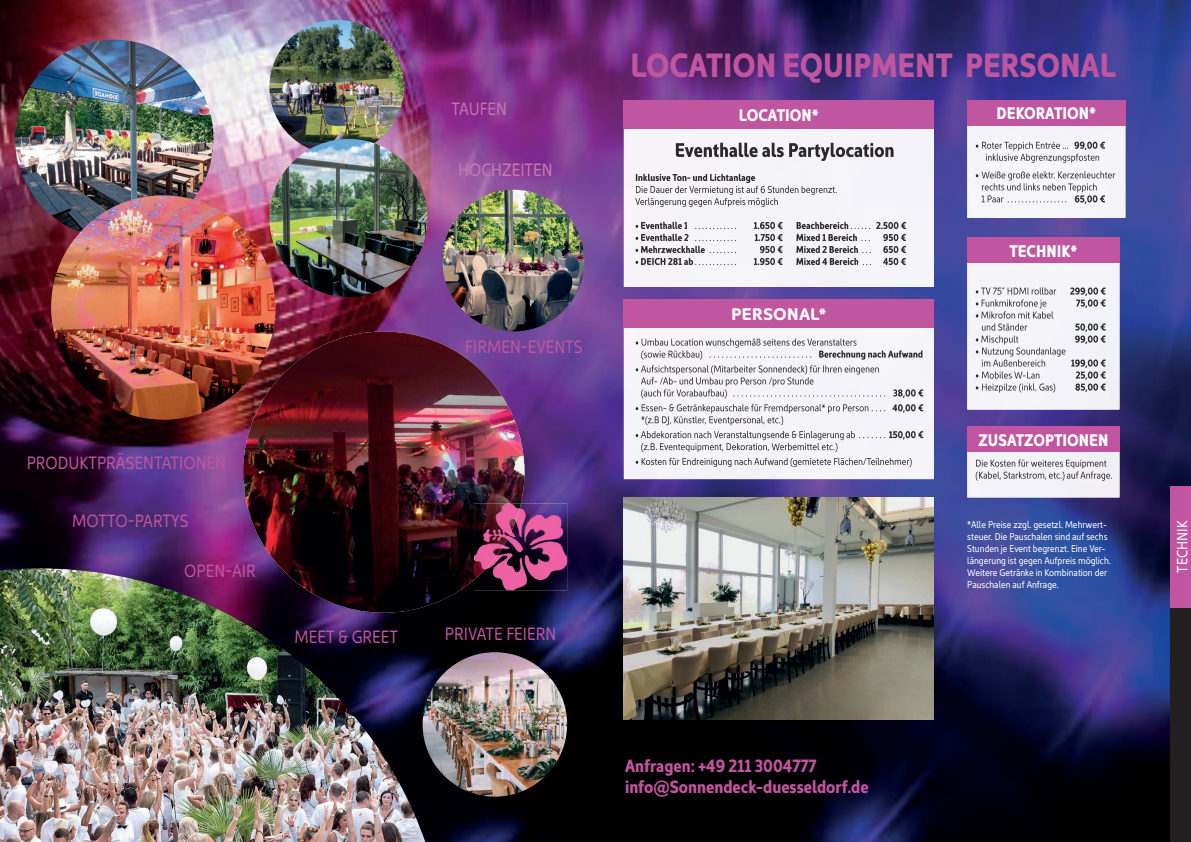
<style>
.page{position:relative;width:1191px;height:842px;background:#fff}
.page>*{position:absolute;margin:0;border:0;box-sizing:border-box;transform-origin:0 0}
.t1{font:34px "Kyrial Sans Pro Bold Cond";color:#c055a0}
.t2{font:18px "Kyrial Sans Pro Regular Cond";color:#c055a0}
.t3{font:18px/21.6px "Kyrial Sans Pro Bold Cond";color:#c055a0}
.t4{font:18px "Kyrial Sans Pro Regular Cond";color:#cb78b1}
.t5{font:18px "Kyrial Sans Pro Regular Cond";color:#c872ae}
.t6{font:17px "Kyrial Sans Pro Bold Cond";color:#fff}
.t7{font:700 17px "Kyrial Sans Pro";color:#fff}
.t8{font:15px "Kyrial Sans Pro Regular Cond";color:#fff}
.t9{font:10px/12px "Kyrial Sans Pro Regular Cond";color:#fff}
</style>
<div class="page">
<img style="left:0;top:0;width:1191px;height:842px">
<img style="left:243px;top:472px;width:210px;height:141px">
<img style="left:0;top:568px;width:425px;height:274px">
<div style="left:624px;top:129px;width:310px;height:158px;background:#f5f4f9"></div>
<img style="left:676px;top:143px;width:217px;height:18px">
<img style="left:636px;top:174px;width:119px;height:9px">
<img style="left:636px;top:186px;width:200px;height:9px">
<img style="left:635px;top:198px;width:143px;height:9px">
<img style="left:635px;top:222px;width:53px;height:7px">
<img style="left:688px;top:228px;width:50px;height:1px">
<img style="left:754px;top:222px;width:94px;height:7px">
<svg style="left:851px;top:228px;width:21px;height:1px"></svg>
<img style="left:876px;top:222px;width:30px;height:7px">
<img style="left:635px;top:234px;width:53px;height:7px">
<img style="left:689px;top:240px;width:49px;height:1px">
<img style="left:755px;top:234px;width:102px;height:7px">
<svg style="left:857px;top:240px;width:22px;height:1px"></svg>
<img style="left:883px;top:234px;width:23px;height:7px">
<img style="left:635px;top:246px;width:72px;height:7px">
<svg style="left:709px;top:252px;width:29px;height:1px"></svg>
<img style="left:760px;top:246px;width:98px;height:7px">
<svg style="left:858px;top:252px;width:21px;height:1px"></svg>
<img style="left:883px;top:246px;width:23px;height:7px">
<img style="left:635px;top:258px;width:58px;height:7px">
<img style="left:693px;top:264px;width:45px;height:1px">
<img style="left:754px;top:258px;width:104px;height:7px">
<svg style="left:858px;top:264px;width:21px;height:1px"></svg>
<img style="left:883px;top:258px;width:22px;height:7px">
<div style="left:624px;top:100px;width:310px;height:29px;background:#c055a0"></div>
<div style="left:624px;top:327px;width:310px;height:152px;background:#f5f4f9"></div>
<svg style="left:635px;top:341px;width:4px;height:5px"></svg>
<img style="left:641px;top:338px;width:216px;height:10px">
<img style="left:641px;top:350px;width:173px;height:10px">
<img style="left:819px;top:350px;width:103px;height:10px">
<svg style="left:635px;top:368px;width:4px;height:4px"></svg>
<img style="left:641px;top:365px;width:238px;height:9px">
<img style="left:641px;top:377px;width:173px;height:9px">
<img style="left:641px;top:389px;width:247px;height:9px">
<img style="left:893px;top:389px;width:30px;height:9px">
<svg style="left:635px;top:407px;width:4px;height:4px"></svg>
<img style="left:641px;top:404px;width:247px;height:9px">
<img style="left:892px;top:404px;width:31px;height:9px">
<img style="left:641px;top:416px;width:142px;height:9px">
<svg style="left:635px;top:434px;width:4px;height:4px"></svg>
<img style="left:641px;top:431px;width:244px;height:9px">
<img style="left:888px;top:431px;width:35px;height:8px">
<img style="left:641px;top:443px;width:196px;height:9px">
<svg style="left:635px;top:461px;width:4px;height:4px"></svg>
<img style="left:641px;top:458px;width:270px;height:9px">
<div style="left:624px;top:299px;width:310px;height:28px;background:#c055a0"></div>
<div style="left:967px;top:126px;width:158px;height:92px;background:#f5f4f9"></div>
<img style="left:975px;top:142px;width:93px;height:9px">
<img style="left:1074px;top:142px;width:31px;height:8px">
<img style="left:975px;top:154px;width:124px;height:9px">
<img style="left:975px;top:171px;width:140px;height:9px">
<img style="left:975px;top:183px;width:121px;height:9px">
<img style="left:975px;top:195px;width:93px;height:7px">
<img style="left:1074px;top:195px;width:31px;height:9px">
<div style="left:967px;top:100px;width:158px;height:26px;background:#c055a0"></div>
<div style="left:967px;top:263px;width:152px;height:147px;background:#f4f4f9"></div>
<img style="left:975px;top:287px;width:83px;height:8px">
<img style="left:1070px;top:287px;width:35px;height:9px">
<img style="left:975px;top:299px;width:73px;height:10px">
<img style="left:1076px;top:299px;width:29px;height:9px">
<img style="left:975px;top:311px;width:78px;height:8px">
<img style="left:975px;top:323px;width:54px;height:8px">
<img style="left:1075px;top:323px;width:30px;height:9px">
<img style="left:975px;top:335px;width:45px;height:9px">
<img style="left:1075px;top:335px;width:30px;height:9px">
<img style="left:975px;top:347px;width:90px;height:10px">
<img style="left:975px;top:359px;width:70px;height:8px">
<img style="left:1071px;top:359px;width:34px;height:9px">
<img style="left:975px;top:371px;width:65px;height:8px">
<img style="left:1075px;top:371px;width:30px;height:9px">
<img style="left:975px;top:383px;width:80px;height:9px">
<img style="left:1075px;top:383px;width:30px;height:9px">
<div style="left:967px;top:237px;width:152px;height:26px;background:#c055a0"></div>
<div style="left:967px;top:452px;width:152px;height:45px;background:#f3f2f8"></div>
<img style="left:976px;top:459px;width:130px;height:10px">
<img style="left:975px;top:471px;width:136px;height:10px">
<div style="left:967px;top:427px;width:152px;height:25px;background:#c055a0"></div>
<img style="left:624px;top:497px;width:309px;height:222px">
<img style="left:442px;top:190px;width:142px;height:141px;border-radius:71px">
<img style="left:422px;top:652px;width:145px;height:145px;border-radius:72px">
<div style="left:1170px;top:486px;width:21px;height:356px;background:#231f20"></div>
<img style="left:474px;top:503px;width:93px;height:87px">
<img style="left:474px;top:503px;width:47px;height:77px">
<img style="left:269px;top:20px;width:135px;height:134px;border-radius:67px">
<div style="left:1170px;top:486px;width:21px;height:121px;background:#c055a0"></div>
<img style="left:15px;top:40px;width:199px;height:198px;border-radius:99px">
<img style="left:51px;top:195px;width:224px;height:225px;border-radius:112px">
<img style="left:269px;top:139px;width:158px;height:158px;border-radius:79px">
<h2 class="t2" style="left:27px;top:450px;width:201px">PRODUKTPRÄSENTATIONEN</h2>
<h2 class="t2" style="left:72px;top:508px;width:118px">MOTTO-PARTYS</h2>
<h2 class="t2" style="left:184px;top:558px;width:73px">OPEN-AIR</h2>
<h2 class="t2" style="left:294px;top:624px;width:105px">MEET &amp; GREET</h2>
<h2 class="t5" style="left:451px;top:96px;width:57px">TAUFEN</h2>
<h2 class="t4" style="left:458px;top:157px;width:96px">HOCHZEITEN</h2>
<h2 class="t2" style="left:465px;top:334px;width:119px">FIRMEN-EVENTS</h2>
<h2 class="t2" style="left:445px;top:622px;width:113px">PRIVATE FEIERN</h2>
<h1 class="t1" style="left:630px;top:40px;width:487px">LOCATION EQUIPMENT PERSONAL</h1>
<h3 class="t6" style="left:739px;top:102px;width:81px">LOCATION*</h3>
<h3 class="t6" style="left:996px;top:101px;width:101px">DEKORATION*</h3>
<h3 class="t7" style="left:731px;top:301px;width:97px">PERSONAL*</h3>
<h3 class="t6" style="left:1009px;top:238px;width:69px">TECHNIK*</h3>
<h3 class="t6" style="left:978px;top:427px;width:131px">ZUSATZOPTIONEN</h3>
<p class="t9" style="left:967px;top:518px;width:145px">*Alle Preise zzgl. gesetzl. Mehrwert&shy;steuer. Die Pauschalen sind auf sechs Stunden je Event begrenzt. Eine Ver&shy;längerung ist gegen Aufpreis möglich.<br>Weitere Getränke in Kombination der Pauschalen auf Anfrage.</p>
<h2 class="t3" style="left:625px;top:753px;width:245px">Anfragen: +49 211 3004777 info@Sonnendeck-duesseldorf.de</h2>
<h3 class="t8" style="left:1172px;top:572px;width:53px;rotate:-90deg">TECHNIK</h3>
</div>
